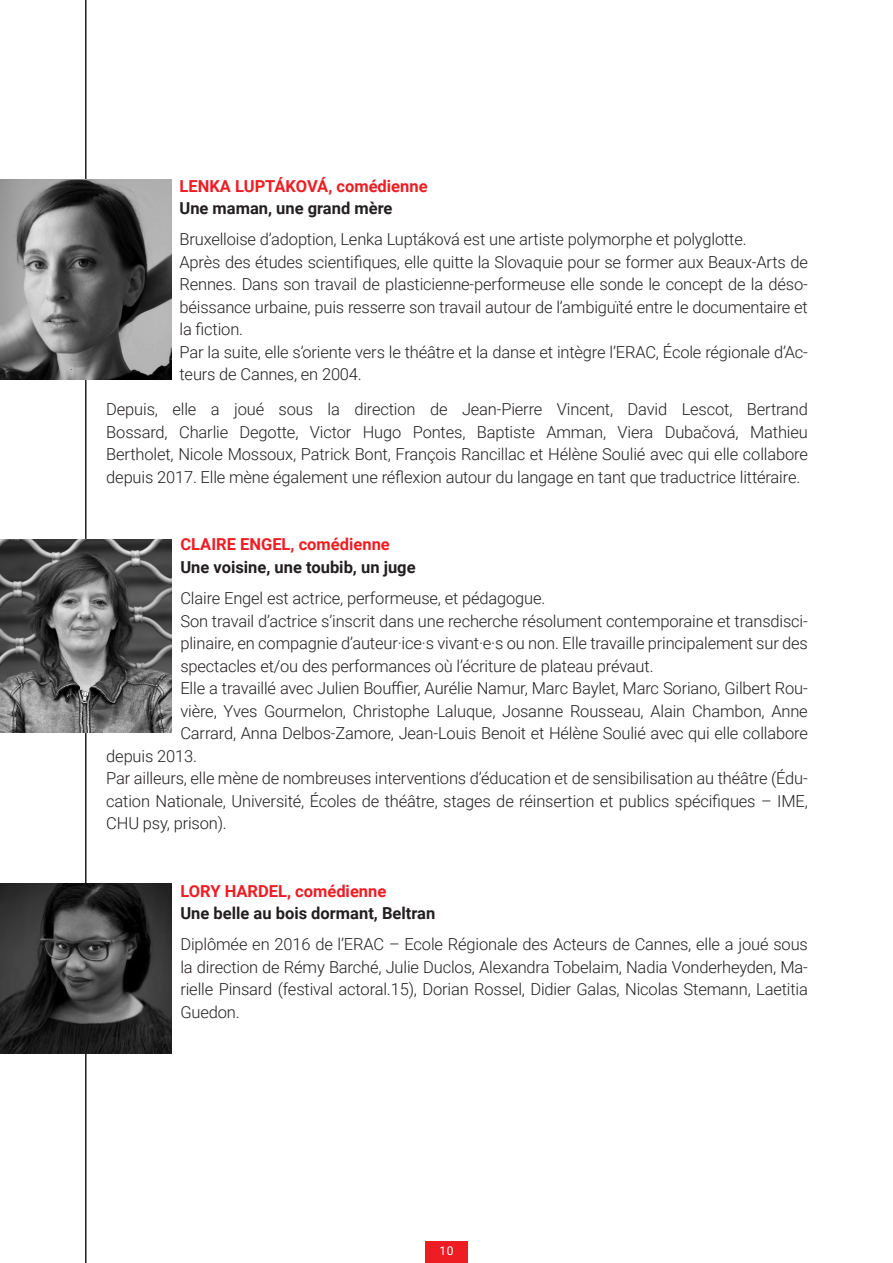
<style>
.page{position:relative;width:893px;height:1263px;background:#fff}
.page>*{position:absolute;margin:0;border:0;box-sizing:border-box;transform-origin:0 0}
.Style_de_paragraphe{font:300 16.5px/22.5px "Roboto";letter-spacing:-.01em;color:#231f20;text-align:justify}
.Style_de_paragraphe-2{font:700 16.5px "Roboto";color:#231f20}
.Style_de_paragraphe-3{font:700 16.5px "Roboto";color:#ee1d23}
.t1{font:12px "Roboto";color:#fff}
</style>
<div class="page">
<hr style="left:85px;top:0;width:2px;height:1263px;background:#231f20">
<div style="left:425px;top:1242px;width:43px;height:21px;background:#ee1d23"></div>
<img style="left:0;top:180px;width:171px;height:199px">
<img style="left:0;top:539px;width:172px;height:194px">
<img style="left:0;top:883px;width:172px;height:170px">
<p class="Style_de_paragraphe-3" style="left:179px;top:174px;width:250px">LENKA LUPTÁKOVÁ, comédienne</p>
<p class="Style_de_paragraphe-2" style="left:179px;top:197px;width:214px">Une maman, une grand mère</p>
<p class="Style_de_paragraphe" style="left:179px;top:227px;width:569px">Bruxelloise d’adoption, Lenka Luptáková est une artiste polymorphe et polyglotte.</p>
<p class="Style_de_paragraphe" style="left:179px;top:250px;width:630px">Après des études scientifiques, elle quitte la Slovaquie pour se former aux Beaux-Arts de Rennes. Dans son travail de plasticienne-performeuse elle sonde le concept de la déso&shy;béissance urbaine, puis resserre son travail autour de l’ambiguïté entre le documentaire et la fiction.</p>
<p class="Style_de_paragraphe" style="left:179px;top:340px;width:630px">Par la suite, elle s’oriente vers le théâtre et la danse et intègre l’ERAC, École régionale d’Ac&shy;teurs de Cannes, en 2004.</p>
<p class="Style_de_paragraphe" style="left:106px;top:398px;width:703px">Depuis, elle a joué sous la direction de Jean-Pierre Vincent, David Lescot, Bertrand Bossard, Charlie Degotte, Victor Hugo Pontes, Baptiste Amman, Viera Dubačová, Mathieu Bertholet, Nicole Mossoux, Patrick Bont, François Rancillac et Hélène Soulié avec qui elle collabore depuis 2017. Elle mène également une réflexion autour du langage en tant que traductrice littéraire.</p>
<p class="Style_de_paragraphe-3" style="left:180px;top:533px;width:211px">CLAIRE ENGEL, comédienne</p>
<p class="Style_de_paragraphe-2" style="left:180px;top:556px;width:237px">Une voisine, une toubib, un juge</p>
<p class="Style_de_paragraphe" style="left:180px;top:586px;width:367px">Claire Engel est actrice, performeuse, et pédagogue.</p>
<p class="Style_de_paragraphe" style="left:180px;top:609px;width:629px">Son travail d’actrice s’inscrit dans une recherche résolument contemporaine et transdisci&shy;plinaire, en compagnie d’auteur·ice·s vivant·e·s ou non. Elle travaille principalement sur des spectacles et/ou des performances où l’écriture de plateau prévaut.</p>
<p class="Style_de_paragraphe" style="left:180px;top:676px;width:629px">Elle a travaillé avec Julien Bouffier, Aurélie Namur, Marc Baylet, Marc Soriano, Gilbert Rou-</p>
<p class="Style_de_paragraphe" style="left:180px;top:699px;width:629px">vière, Yves Gourmelon, Christophe Laluque, Josanne Rousseau, Alain Chambon, Anne</p>
<p class="Style_de_paragraphe" style="left:180px;top:721px;width:629px">Carrard, Anna Delbos-Zamore, Jean-Louis Benoit et Hélène Soulié avec qui elle collabore</p>
<p class="Style_de_paragraphe" style="left:106px;top:744px;width:92px">depuis 2013.</p>
<p class="Style_de_paragraphe" style="left:106px;top:766px;width:703px">Par ailleurs, elle mène de nombreuses interventions d’éducation et de sensibilisation au théâtre (Édu&shy;cation Nationale, Université, Écoles de théâtre, stages de réinsertion et publics spécifiques – IME, CHU psy, prison).</p>
<p class="Style_de_paragraphe-3" style="left:180px;top:879px;width:207px">LORY HARDEL, comédienne</p>
<p class="Style_de_paragraphe-2" style="left:180px;top:902px;width:256px">Une belle au bois dormant, Beltran</p>
<p class="Style_de_paragraphe" style="left:180px;top:932px;width:629px">Diplômée en 2016 de l’ERAC – Ecole Régionale des Acteurs de Cannes, elle a joué sous la direction de Rémy Barché, Julie Duclos, Alexandra Tobelaim, Nadia Vonderheyden, Ma&shy;rielle Pinsard (festival actoral.15), Dorian Rossel, Didier Galas, Nicolas Stemann, Laetitia Guedon.</p>
<p class="t1" style="left:440px;top:1242px;width:15px">10</p>
</div>
